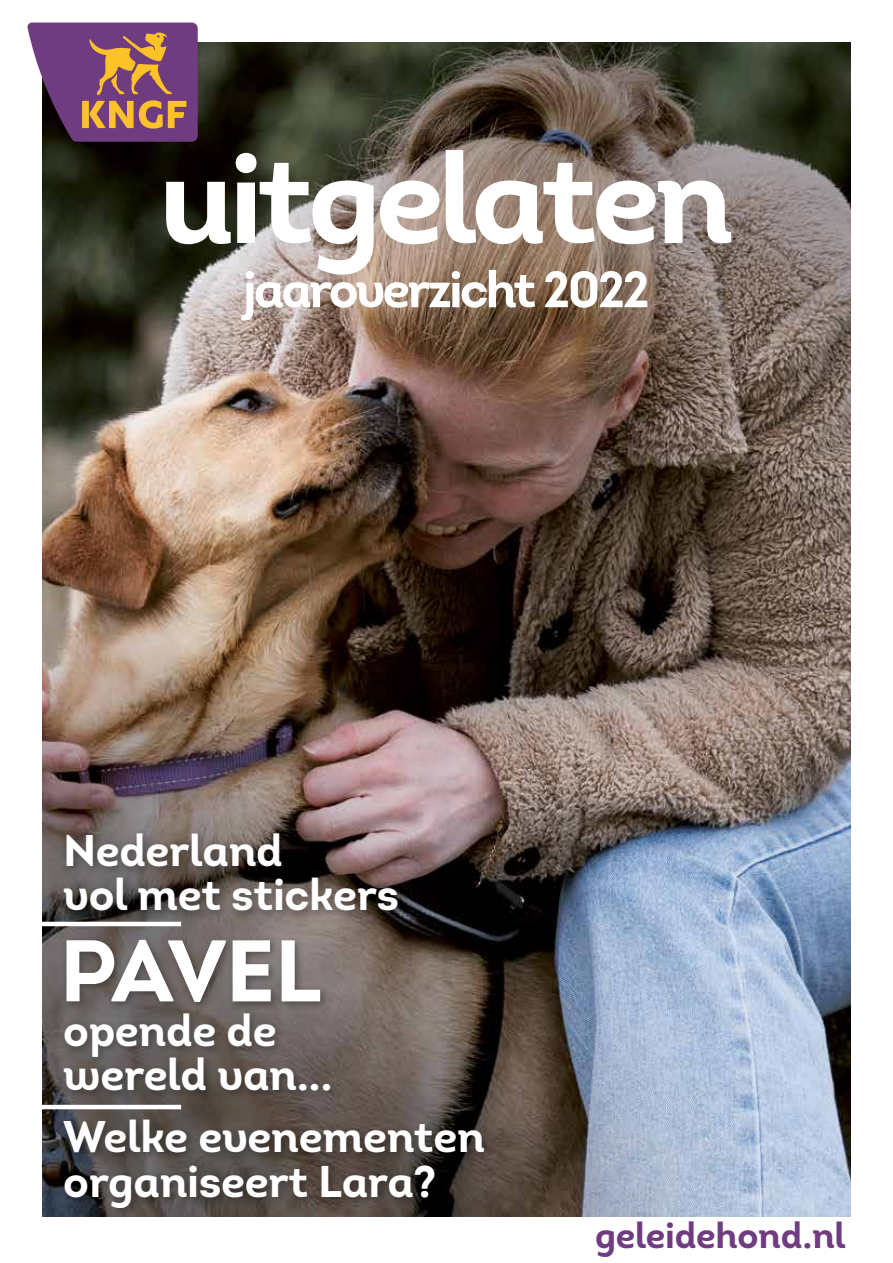
<style>
.page{position:relative;width:893px;height:1263px;background:#fff}
.page>*{position:absolute;margin:0;border:0;box-sizing:border-box;transform-origin:0 0}
.t1{font:126.9px "Intro Bold Alt";letter-spacing:-.05em;color:#fff}
.t2{font:87.15px "Intro Bold Alt";letter-spacing:-.03em;color:#fff}
.t3{font:51px "Intro Bold Alt";letter-spacing:-.06em;color:#fff}
.t4{font:44.25px/44.4px "Intro Bold Alt";letter-spacing:-.01em;color:#fff}
.t5{font:36.15px "Intro Bold Alt";letter-spacing:-.01em;color:#6f3c80}
</style>
<div class="page">
<img style="left:43px;top:43px;width:807px;height:1173px">
<div style="left:60px;top:935px;width:280px;height:166px;background:#000;opacity:.35"></div>
<hr style="left:0;top:922px;width:181px;height:4px;background:#fff">
<hr style="left:0;top:1105px;width:181px;height:4px;background:#fff">
<div style="left:59px;top:828px;width:350px;height:94px;background:#000;opacity:.35"></div>
<div style="left:59px;top:1115px;width:435px;height:104px;background:#000;opacity:.35"></div>
<svg style="left:27px;top:23px;width:171px;height:119px;background:#8b5c73"></svg>
<h1 class="t1" style="left:159px;top:117px;width:577px">uitgelaten</h1>
<p class="t3" style="left:243px;top:257px;width:408px">jaaroverzicht 2022</p>
<p class="t4" style="left:63px;top:828px;width:337px">Nederland<br>vol met stickers</p>
<h2 class="t2" style="left:59px;top:915px;width:264px">PAVEL</h2>
<p class="t4" style="left:63px;top:1008px;width:271px">opende de wereld van...</p>
<p class="t4" style="left:63px;top:1114px;width:423px">Welke evenementen organiseert Lara?</p>
<p class="t5" style="left:595px;top:1212px;width:252px">geleidehond.nl</p>
</div>
